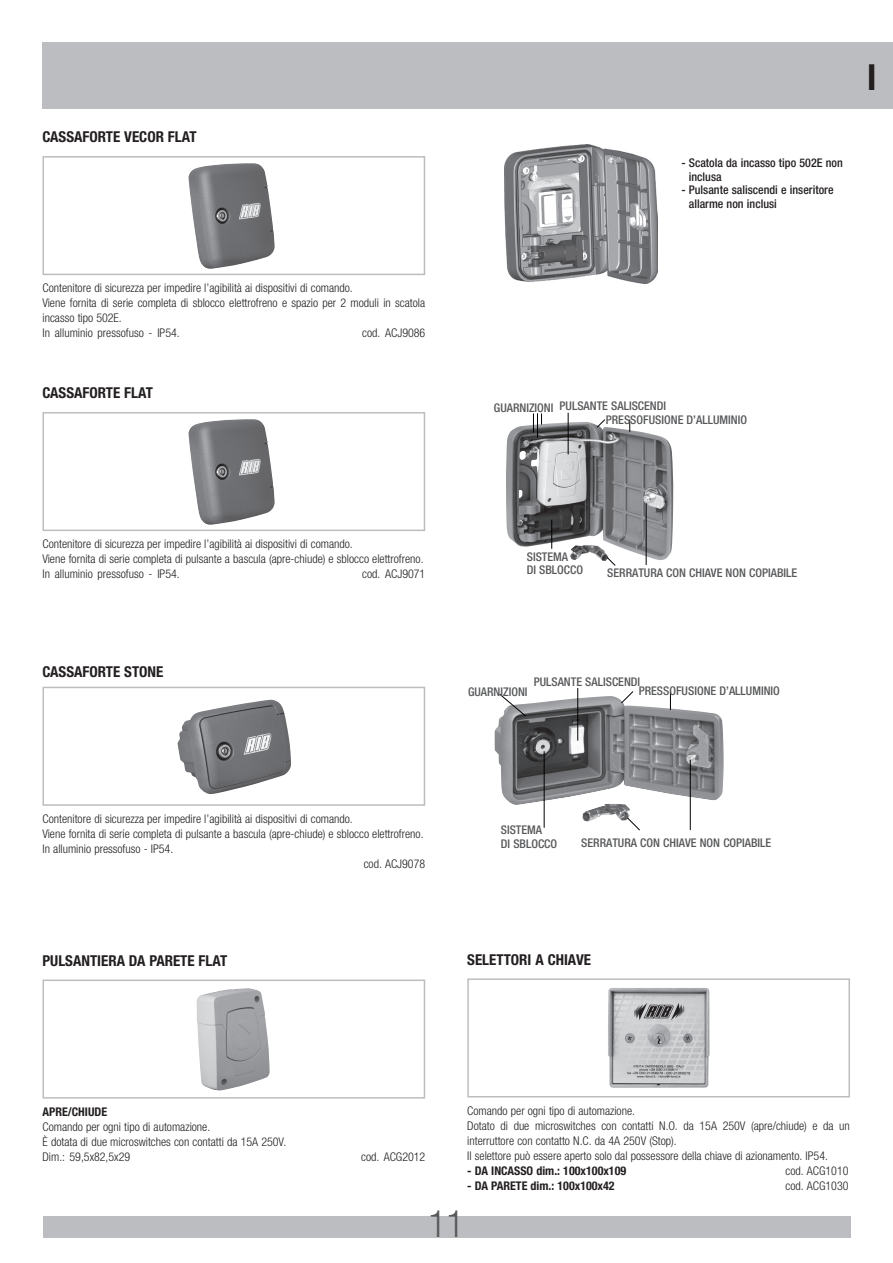
<style>
.page{position:relative;width:893px;height:1263px;background:#fff}
.page>*{position:absolute;margin:0;border:0;box-sizing:border-box;transform-origin:0 0}
.t1{font:300 condensed 37.5px "Helvetica Neue";color:#57585a}
.t2{font:700 condensed 36px "Helvetica Neue";color:#231f20}
.t3{font:700 condensed 15px "Helvetica Neue";color:#231f20}
.t4{font:300 condensed 12px/15px "Helvetica Neue";color:#231f20}
.t5{font:500 condensed 12px/13.5px "Helvetica Neue";color:#57585a}
.t6{font:500 condensed 12px/13.5px "Helvetica Neue";color:#231f20}
.t7{font:700 condensed 12px "Helvetica Neue";color:#231f20}
</style>
<div class="page">
<div style="left:43px;top:1216px;width:807px;height:21px;background:#bcbdc0"></div>
<div style="left:43px;top:687px;width:382px;height:119px;border:2px solid #bcbdc0"></div>
<img style="left:177px;top:700px;width:114px;height:95px">
<div style="left:43px;top:156px;width:382px;height:119px;border:2px solid #bcbdc0"></div>
<div style="left:43px;top:412px;width:382px;height:119px;border:2px solid #bcbdc0"></div>
<div style="left:467px;top:978px;width:383px;height:119px;border:2px solid #bcbdc0"></div>
<img style="left:608px;top:988px;width:102px;height:99px">
<img style="left:188px;top:163px;width:87px;height:106px">
<img style="left:188px;top:419px;width:87px;height:106px">
<div style="left:43px;top:979px;width:382px;height:119px;border:2px solid #bcbdc0"></div>
<img style="left:196px;top:988px;width:74px;height:103px">
<img style="left:494px;top:696px;width:230px;height:126px">
<hr style="left:577px;top:689px;width:1px;height:52px;background:#000">
<hr style="left:544px;top:751px;width:1px;height:77px;background:#000">
<svg style="left:627px;top:817px;width:13px;height:14px"></svg>
<svg style="left:499px;top:693px;width:27px;height:23px"></svg>
<hr style="left:690px;top:760px;width:1px;height:70px;background:#000">
<svg style="left:670px;top:691px;width:1px;height:19px"></svg>
<svg style="left:621px;top:691px;width:13px;height:13px"></svg>
<img style="left:506px;top:422px;width:167px;height:138px">
<hr style="left:568px;top:413px;width:1px;height:41px;background:#000">
<svg style="left:551px;top:520px;width:1px;height:29px"></svg>
<svg style="left:607px;top:557px;width:9px;height:9px"></svg>
<hr style="left:646px;top:503px;width:1px;height:62px;background:#000">
<svg style="left:629px;top:419px;width:1px;height:13px"></svg>
<svg style="left:533px;top:413px;width:9px;height:25px"></svg>
<svg style="left:597px;top:419px;width:8px;height:9px"></svg>
<img style="left:504px;top:144px;width:153px;height:140px">
<div style="left:43px;top:43px;width:850px;height:66px;background:#bcbdc0"></div>
<p class="t3" style="left:43px;top:128px;width:156px">CASSAFORTE VECOR FLAT</p>
<p class="t4" style="left:43px;top:280px;width:384px">Contenitore di sicurezza per impedire l’agibilità ai dispositivi di comando.<br>Viene fornita di serie completa di sblocco elettrofreno e spazio per 2 moduli in scatola incasso tipo 502E.<br>In alluminio pressofuso - IP54.</p>
<p class="t4" style="left:362px;top:325px;width:65px">cod. ACJ9086</p>
<p class="t3" style="left:43px;top:384px;width:112px">CASSAFORTE FLAT</p>
<h2 class="t2" style="left:867px;top:56px;width:11px">I</h2>
<p class="t6" style="left:689px;top:156px;width:155px;text-indent:-7px">- Scatola da incasso tipo 502E non inclusa</p>
<p class="t6" style="left:689px;top:183px;width:146px;text-indent:-7px">- Pulsante saliscendi e inseritore allarme non inclusi</p>
<p class="t5" style="left:560px;top:399px;width:108px">PULSANTE SALISCENDI</p>
<p class="t5" style="left:494px;top:401px;width:61px">GUARNIZIONI</p>
<p class="t5" style="left:606px;top:413px;width:143px">PRESSOFUSIONE D’ALLUMINIO</p>
<p class="t4" style="left:43px;top:536px;width:383px">Contenitore di sicurezza per impedire l’agibilità ai dispositivi di comando.<br>Viene fornita di serie completa di pulsante a bascula (apre-chiude) e sblocco elettrofreno.<br>In alluminio pressofuso - IP54.</p>
<p class="t4" style="left:362px;top:566px;width:65px">cod. ACJ9071</p>
<p class="t3" style="left:43px;top:663px;width:122px">CASSAFORTE STONE</p>
<p class="t5" style="left:527px;top:549px;width:58px">SISTEMA<br>DI SBLOCCO</p>
<p class="t5" style="left:607px;top:566px;width:192px">SERRATURA CON CHIAVE NON COPIABILE</p>
<p class="t5" style="left:534px;top:674px;width:108px">PULSANTE SALISCENDI</p>
<p class="t5" style="left:639px;top:684px;width:143px">PRESSOFUSIONE D’ALLUMINIO</p>
<p class="t5" style="left:468px;top:684px;width:61px">GUARNIZIONI</p>
<p class="t4" style="left:43px;top:811px;width:312px">Contenitore di sicurezza per impedire l’agibilità ai dispositivi di comando.</p>
<p class="t4" style="left:43px;top:826px;width:383px">Viene fornita di serie completa di pulsante a bascula (apre-chiude) e sblocco elettrofreno.</p>
<p class="t4" style="left:43px;top:841px;width:132px">In alluminio pressofuso - IP54.</p>
<p class="t4" style="left:364px;top:856px;width:63px">cod. ACJ9078</p>
<p class="t3" style="left:43px;top:951px;width:186px">PULSANTIERA DA PARETE FLAT</p>
<p class="t5" style="left:501px;top:823px;width:58px">SISTEMA<br>DI SBLOCCO</p>
<p class="t5" style="left:581px;top:836px;width:192px">SERRATURA CON CHIAVE NON COPIABILE</p>
<p class="t3" style="left:467px;top:950px;width:125px">SELETTORI A CHIAVE</p>
<p class="t7" style="left:43px;top:1104px;width:66px">APRE/CHIUDE</p>
<p class="t4" style="left:43px;top:1119px;width:245px">Comando per ogni tipo di automazione.<br>È dotata di due microswitches con contatti da 15A 250V.<br>Dim.: 59,5x82,5x29</p>
<p class="t4" style="left:361px;top:1149px;width:66px">cod. ACG2012</p>
<h1 class="t1" style="left:428px;top:1202px;width:37px">11</h1>
<p class="t4" style="left:467px;top:1103px;width:384px">Comando per ogni tipo di automazione.<br>Dotato di due microswitches con contatti N.O. da 15A 250V (apre/chiude) e da un interruttore con contatto N.C. da 4A 250V (Stop).<br>Il selettore può essere aperto solo dal possessore della chiave di azionamento. IP54.</p>
<p class="t7" style="left:467px;top:1163px;width:160px">- DA INCASSO dim.: 100x100x109</p>
<p class="t4" style="left:785px;top:1163px;width:65px">cod. ACG1010</p>
<p class="t7" style="left:467px;top:1178px;width:149px">- DA PARETE dim.: 100x100x42</p>
<p class="t4" style="left:785px;top:1178px;width:65px">cod. ACG1030</p>
</div>
